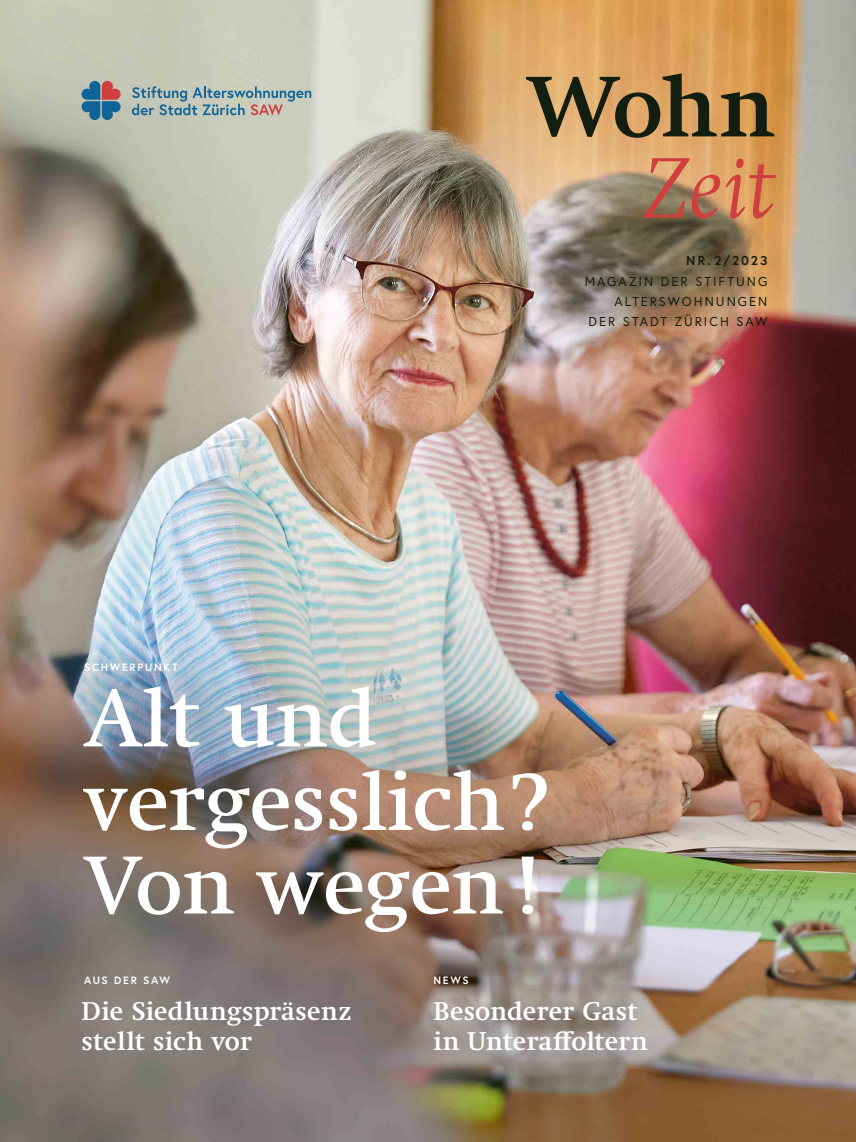
<style>
.page{position:relative;width:856px;height:1142px;background:#fff}
.page>*{position:absolute;margin:0;border:0;box-sizing:border-box;transform-origin:0 0}
.t1{font:500 83.5px/83.5px "Swift LT Pro";letter-spacing:-.005em;color:#fff}
.t2{font:600 26.25px/30.5px "Swift Neue LT Pro";letter-spacing:.01em;color:#fff}
.t3{font:12.88px/20.4px "Europa";letter-spacing:.155em;color:#141e10;text-align:right}
.t4{font:700 12.88px "Europa";letter-spacing:.155em;color:#141e10}
.t5{font:700 10.62px "Europa";letter-spacing:.16em;color:#fff}
</style>
<div class="page">
<img style="left:0;top:0;width:856px;height:1141px">
<svg style="left:644px;top:158px;width:132px;height:60px;background:#c7835b"></svg>
<svg style="left:526px;top:73px;width:248px;height:65px;background:#9b7a4a"></svg>
<svg style="left:81px;top:81px;width:40px;height:39px;background:#687b91"></svg>
<svg style="left:132px;top:86px;width:179px;height:29px;background:#9eafaf"></svg>
<p class="t4" style="left:686px;top:252px;width:83px">NR.2/2023</p>
<p class="t3" style="left:585px;top:270px;width:184px">MAGAZIN DER STIFTUNG<br>ALTERSWOHNUNGEN<br>DER STADT ZÜRICH SAW</p>
<p class="t5" style="left:84px;top:660px;width:95px">SCHWERPUNKT</p>
<h1 class="t1" style="left:84px;top:675px;width:466px">Alt und vergesslich?<br>Von wegen !</h1>
<p class="t5" style="left:84px;top:972px;width:87px">AUS DER SAW</p>
<p class="t5" style="left:433px;top:972px;width:37px">NEWS</p>
<p class="t2" style="left:433px;top:995px;width:216px">Besonderer Gast in Unteraffoltern</p>
<p class="t2" style="left:82px;top:995px;width:271px">Die Siedlungspräsenz stellt sich vor</p>
</div>
